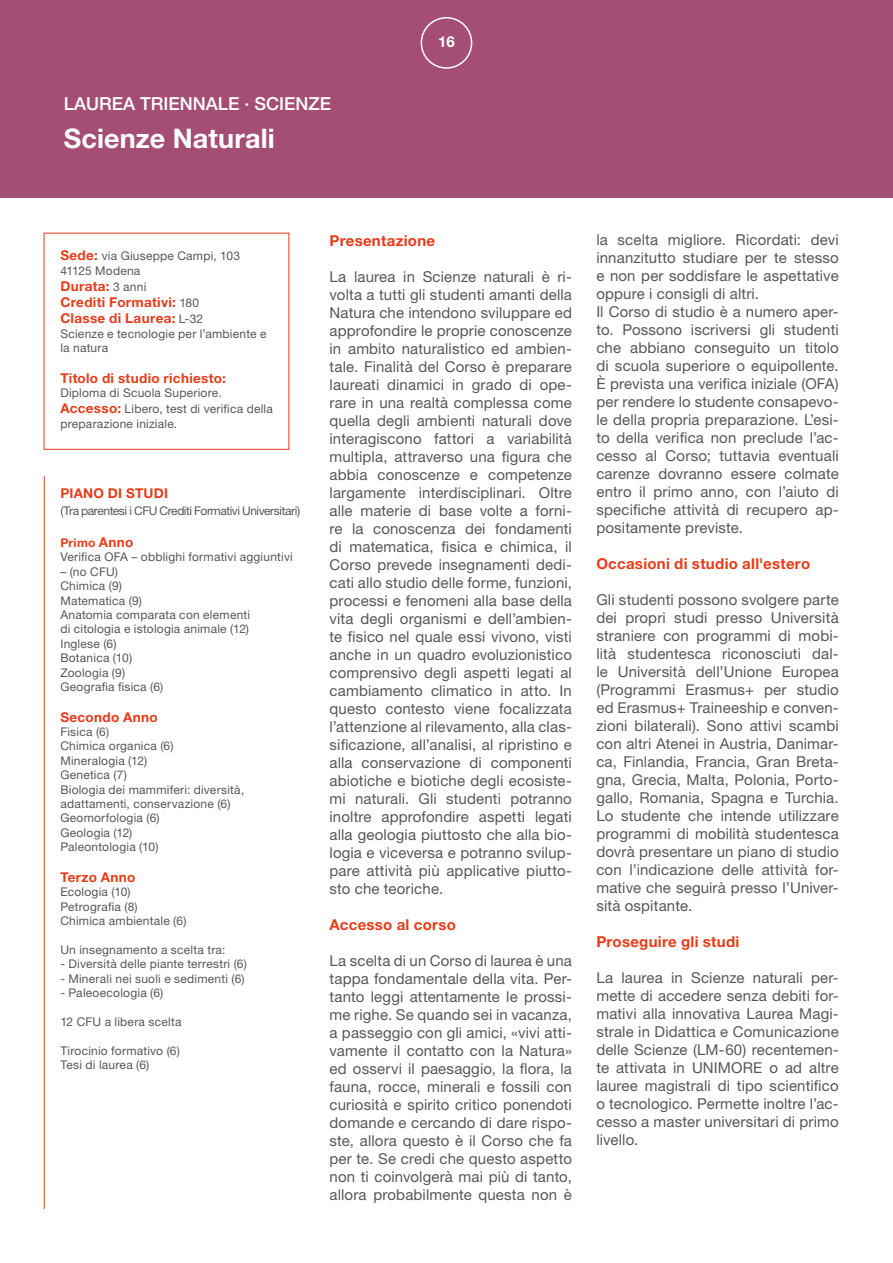
<style>
.page{position:relative;width:893px;height:1263px;background:#fff}
.page>*{position:absolute;margin:0;border:0;box-sizing:border-box;transform-origin:0 0}
.t1{font:700 27px "Helvetica Neue LT Std";letter-spacing:.005em;color:#fff}
.t2{font:500 18px "Helvetica Neue LT Std";color:#fff}
.t3{font:15px/18px "Helvetica Neue LT Std";letter-spacing:.01em;color:#575756;text-align:justify}
.t4{font:700 15px "Helvetica Neue LT Std";letter-spacing:.02em;color:#e73b18}
.t5{font:700 15px "Helvetica Neue LT Std";color:#fff}
.t6{font:700 13.5px/16.2px "Helvetica Neue LT Std";letter-spacing:.025em;color:#e73b18}
.t7{font:12px/14.4px "Helvetica Neue LT Std";letter-spacing:.015em;color:#575756}
.t8{font:12px "Helvetica Neue LT Std";letter-spacing:-.04em;color:#575756}
.s1{font-weight:700;font-size:13.5px;color:#e73b18}
.s2{font-weight:400;font-size:12px;color:#575756}
.s3{font-weight:700;color:#e73b18}
</style>
<div class="page">
<div style="left:0;top:0;width:893px;height:197px;background:#a54e75"></div>
<hr style="left:44px;top:477px;width:1px;height:731px;background:#e73b18">
<div style="left:421px;top:17px;width:51px;height:52px;border:2px solid #fff;border-radius:50%"></div>
<p class="t2" style="left:64px;top:92px;width:269px">LAUREA TRIENNALE · SCIENZE</p>
<h1 class="t1" style="left:64px;top:121px;width:213px">Scienze Naturali</h1>
<p class="t5" style="left:438px;top:32px;width:18px">16</p>
<p class="t7" style="left:60px;top:249px;width:181px"><span class="s1">Sede:</span> via Giuseppe Campi, 103<br>41125 Modena</p>
<p class="t6" style="left:60px;top:278px;width:144px">Durata: <span class="s2">3 anni<br></span>Crediti Formativi: <span class="s2">180<br></span>Classe di Laurea: <span class="s2">L-32</span></p>
<p class="t7" style="left:60px;top:326px;width:208px">Scienze e tecnologie per l’ambiente e la natura</p>
<p class="t6" style="left:60px;top:370px;width:167px">Titolo di studio richiesto:</p>
<p class="t7" style="left:60px;top:385px;width:214px;line-height:16.2px">Diploma di Scuola Superiore.<br><span class="s1">Accesso:</span> Libero, test di verifica della</p>
<p class="t7" style="left:60px;top:416px;width:118px">preparazione iniziale.</p>
<p class="t6" style="left:60px;top:485px;width:109px">PIANO DI STUDI</p>
<p class="t8" style="left:60px;top:503px;width:241px">(Tra parentesi i CFU Crediti Formativi Universitari)</p>
<p class="t7" style="left:60px;top:535px;width:234px"><span class="s3">Primo</span> <span class="s1">Anno<br></span>Verifica OFA – obblighi formativi aggiuntivi</p>
<p class="t7" style="left:60px;top:564px;width:191px">– (no CFU)<br>Chimica (9)<br>Matematica (9)<br>Anatomia comparata con elementi di citologia e istologia animale (12)<br>Inglese (6)<br>Botanica (10)<br>Zoologia (9)<br>Geografia fisica (6)</p>
<p class="t6" style="left:60px;top:708px;width:99px">Secondo Anno</p>
<p class="t7" style="left:60px;top:724px;width:185px">Fisica (6)<br>Chimica organica (6)<br>Mineralogia (12)<br>Genetica (7)<br>Biologia dei mammiferi: diversità, adattamenti, conservazione (6)<br>Geomorfologia (6)<br>Geologia (12)<br>Paleontologia (10)</p>
<p class="t6" style="left:60px;top:868px;width:77px">Terzo Anno</p>
<p class="t7" style="left:60px;top:884px;width:128px">Ecologia (10)<br>Petrografia (8)<br>Chimica ambientale (6)</p>
<p class="t7" style="left:60px;top:942px;width:167px">Un insegnamento a scelta tra:</p>
<p class="t7" style="left:60px;top:956px;width:188px">- Diversità delle piante terrestri (6)</p>
<p class="t7" style="left:60px;top:971px;width:186px">- Minerali nei suoli e sedimenti (6)</p>
<p class="t7" style="left:60px;top:985px;width:105px">- Paleoecologia (6)</p>
<p class="t7" style="left:60px;top:1014px;width:123px">12 CFU a libera scelta</p>
<p class="t7" style="left:60px;top:1043px;width:121px">Tirocinio formativo (6)<br>Tesi di laurea (6)</p>
<p class="t4" style="left:330px;top:231px;width:107px">Presentazione</p>
<p class="t3" style="left:330px;top:267px;width:244px">La laurea in Scienze naturali è ri&shy;volta a tutti gli studenti amanti della Natura che intendono sviluppare ed approfondire le proprie conoscenze in ambito naturalistico ed ambien&shy;tale. Finalità del Corso è preparare laureati dinamici in grado di ope&shy;rare in una realtà complessa come quella degli ambienti naturali dove interagiscono fattori a variabilità multipla, attraverso una figura che abbia conoscenze e competenze largamente interdisciplinari. Oltre alle materie di base volte a forni&shy;re la conoscenza dei fondamenti di matematica, fisica e chimica, il Corso prevede insegnamenti dedi&shy;cati allo studio delle forme, funzioni, processi e fenomeni alla base della vita degli organismi e dell’ambien&shy;te fisico nel quale essi vivono, visti anche in un quadro evoluzionistico comprensivo degli aspetti legati al cambiamento climatico in atto. In questo contesto viene focalizzata l’attenzione al rilevamento, alla clas&shy;sificazione, all’analisi, al ripristino e alla conservazione di componenti abiotiche e biotiche degli ecosiste&shy;mi naturali. Gli studenti potranno inoltre approfondire aspetti legati alla geologia piuttosto che alla bio&shy;logia e viceversa e potranno svilup&shy;pare attività più applicative piutto&shy;sto che teoriche.</p>
<p class="t4" style="left:330px;top:915px;width:128px">Accesso al corso</p>
<p class="t3" style="left:330px;top:951px;width:244px">La scelta di un Corso di laurea è una tappa fondamentale della vita. Per&shy;tanto leggi attentamente le prossi&shy;me righe. Se quando sei in vacanza, a passeggio con gli amici, «vivi atti&shy;vamente il contatto con la Natura» ed osservi il paesaggio, la flora, la fauna, rocce, minerali e fossili con curiosità e spirito critico ponendoti domande e cercando di dare rispo&shy;ste, allora questo è il Corso che fa per te. Se credi che questo aspetto non ti coinvolgerà mai più di tanto, allora probabilmente questa non è</p>
<p class="t3" style="left:596px;top:230px;width:244px;text-align:left">la scelta migliore. Ricordati: devi innanzitutto studiare per te stesso e non per soddisfare le aspettative oppure i consigli di altri.<br>Il Corso di studio è a numero aper&shy;to. Possono iscriversi gli studenti che abbiano conseguito un titolo di scuola superiore o equipollente.<br>È prevista una verifica iniziale (OFA) per rendere lo studente consapevo&shy;le della propria preparazione. L’esi&shy;to della verifica non preclude l’ac&shy;cesso al Corso; tuttavia eventuali carenze dovranno essere colmate entro il primo anno, con l’aiuto di specifiche attività di recupero ap&shy;positamente previste.</p>
<p class="t4" style="left:596px;top:554px;width:215px">Occasioni di studio all'estero</p>
<p class="t3" style="left:596px;top:590px;width:244px">Gli studenti possono svolgere parte dei propri studi presso Università straniere con programmi di mobi&shy;lità studentesca riconosciuti dal&shy;le Università dell’Unione Europea (Programmi Erasmus+ per studio ed Erasmus+ Traineeship e conven&shy;zioni bilaterali). Sono attivi scambi con altri Atenei in Austria, Danimar&shy;ca, Finlandia, Francia, Gran Breta&shy;gna, Grecia, Malta, Polonia, Porto&shy;gallo, Romania, Spagna e Turchia.<br>Lo studente che intende utilizzare programmi di mobilità studentesca dovrà presentare un piano di studio con l’indicazione delle attività for&shy;mative che seguirà presso l’Univer&shy;sità ospitante.</p>
<p class="t4" style="left:596px;top:932px;width:145px">Proseguire gli studi</p>
<p class="t3" style="left:596px;top:968px;width:244px">La laurea in Scienze naturali per&shy;mette di accedere senza debiti for&shy;mativi alla innovativa Laurea Magi&shy;strale in Didattica e Comunicazione delle Scienze (LM-60) recentemen&shy;te attivata in UNIMORE o ad altre lauree magistrali di tipo scientifico o tecnologico. Permette inoltre l’ac&shy;cesso a master universitari di primo livello.</p>
</div>
